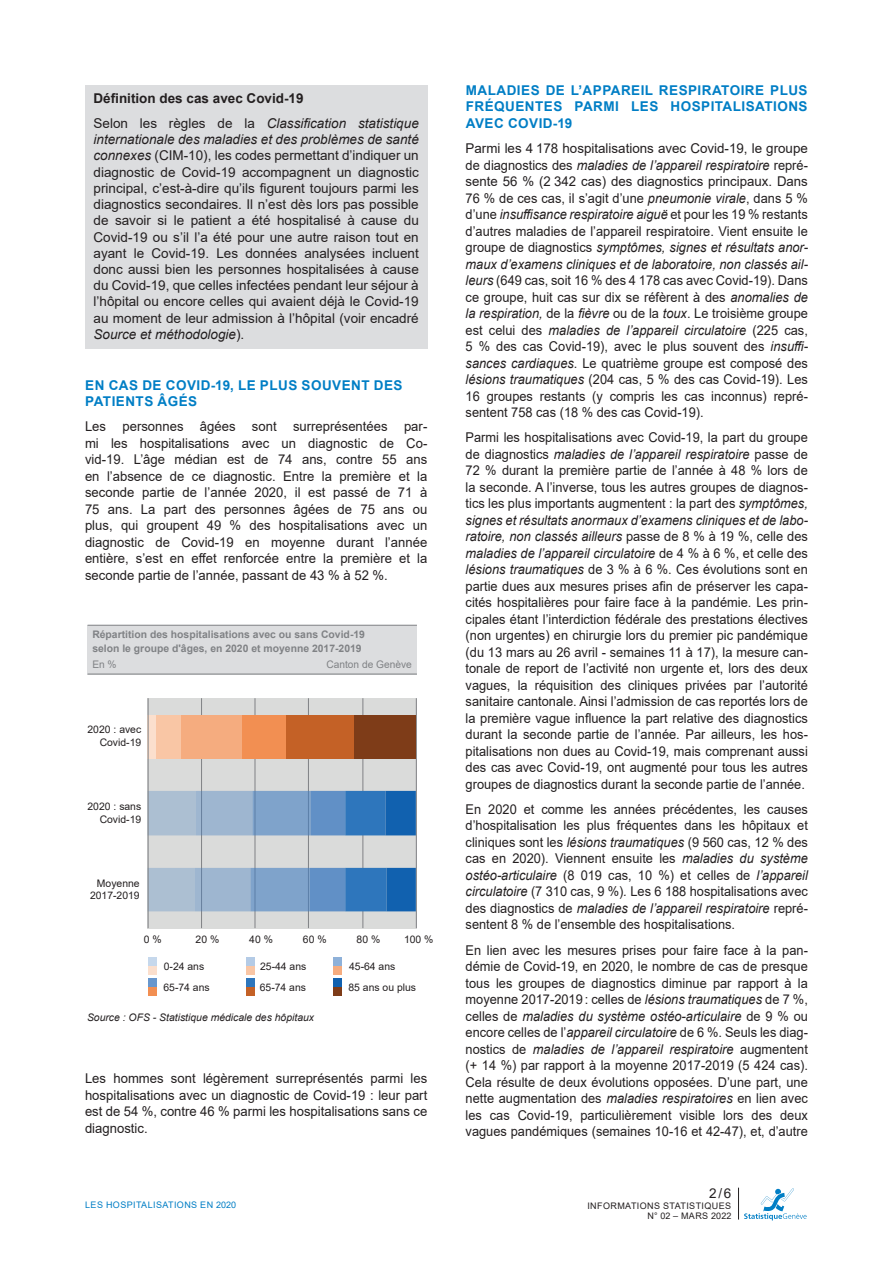
<style>
.page{position:relative;width:893px;height:1263px;background:#fff}
.page>*{position:absolute;margin:0;border:0;box-sizing:border-box;transform-origin:0 0}
.texte_-_texte_couran{font:13.5px/16.5px "Arial";color:#231f20;text-align:justify;scale:.95 1}
.texte_-_texte_couran-2{font:13.5px/16.5px "Arial";color:#231f20;text-align:justify}
.texte_-_titre_3{font:700 13.5px/16.5px "Arial";letter-spacing:.035em;color:#007ec5;text-align:justify}
.t1{font:700 13.5px "Arial";color:#231f20}
.t2{font:10.35px/12.5px "Arial";color:#231f20;text-align:right}
.t3{font:700 10.35px/13.4px "Arial";color:#808285}
.t4{font:italic 10.35px "Arial";color:#231f20}
.t5{font:10.35px "Arial";color:#808285}
.t6{font:9px "Arial";letter-spacing:.045em;color:#007ec5}
.t7{font:9px "Arial";letter-spacing:.045em;color:#231f20}
.t8{font:9px "Arial";letter-spacing:.01em;color:#231f20}
.s1{font-style:italic}
</style>
<div class="page">
<svg style="left:744px;top:1188px;width:63px;height:32px"></svg>
<hr style="left:738px;top:1188px;width:1px;height:31px;background:#231f20">
<div style="left:88px;top:625px;width:329px;height:49px;background:#dcdddf"></div>
<hr style="left:88px;top:674px;width:329px;height:1px;background:#808285">
<hr style="left:88px;top:625px;width:329px;height:1px;background:#808285">
<div style="left:148px;top:957px;width:9px;height:8px;background:#c6d8ec"></div>
<div style="left:148px;top:978px;width:9px;height:8px;background:#6897cd"></div>
<div style="left:246px;top:957px;width:8px;height:8px;background:#b4cbe6"></div>
<div style="left:246px;top:978px;width:8px;height:8px;background:#2e76bc"></div>
<div style="left:333px;top:957px;width:9px;height:8px;background:#8eb1d9"></div>
<div style="left:333px;top:978px;width:9px;height:8px;background:#1161af"></div>
<div style="left:148px;top:966px;width:9px;height:8px;background:#fbdfcd"></div>
<div style="left:148px;top:987px;width:9px;height:8px;background:#f28f52"></div>
<div style="left:246px;top:966px;width:8px;height:8px;background:#f9c6a5"></div>
<div style="left:246px;top:987px;width:8px;height:8px;background:#c46126"></div>
<div style="left:333px;top:966px;width:9px;height:8px;background:#f5ac7f"></div>
<div style="left:333px;top:987px;width:9px;height:8px;background:#7e3c18"></div>
<div style="left:148px;top:698px;width:269px;height:231px;background:#dadbda"></div>
<hr style="left:416px;top:698px;width:1px;height:230px;background:#808285">
<hr style="left:363px;top:698px;width:1px;height:230px;background:#808285">
<hr style="left:308px;top:698px;width:1px;height:230px;background:#808285">
<hr style="left:255px;top:698px;width:1px;height:230px;background:#808285">
<hr style="left:201px;top:698px;width:1px;height:230px;background:#808285">
<div style="left:148px;top:715px;width:9px;height:43px;background:#fbdfcd"></div>
<div style="left:157px;top:715px;width:24px;height:43px;background:#f9c6a5"></div>
<div style="left:181px;top:715px;width:61px;height:43px;background:#f5ac7f"></div>
<div style="left:242px;top:715px;width:44px;height:43px;background:#f28f52"></div>
<div style="left:286px;top:715px;width:68px;height:43px;background:#c46126"></div>
<div style="left:354px;top:715px;width:62px;height:43px;background:#7e3c18"></div>
<svg style="left:149px;top:791px;width:267px;height:120px"></svg>
<hr style="left:148px;top:698px;width:1px;height:230px;background:#808285">
<div style="left:85px;top:85px;width:342px;height:264px;background:#dcdddf"></div>
<p class="t1" style="left:94px;top:89px;width:212px">Définition des cas avec Covid-19</p>
<p class="texte_-_texte_couran-2" style="left:94px;top:115px;width:327px">Selon les règles de la <span class="s1">Classification statistique internationale des maladies et des problèmes de santé connexes</span> (CIM-10), les codes permettant d’indiquer un diagnostic de Covid-19 accompagnent un diagnostic principal, c’est-à-dire qu’ils figurent toujours parmi les diagnostics secondaires. Il n’est dès lors pas possible de savoir si le patient a été hospitalisé à cause du Covid-19 ou s’il l’a été pour une autre raison tout en ayant le Covid-19. Les données analysées incluent donc aussi bien les personnes hospitalisées à cause du Covid-19, que celles infectées pendant leur séjour à l’hôpital ou encore celles qui avaient déjà le Covid-19 au moment de leur admission à l’hôpital (voir encadré <span class="s1">Source et méthodologie</span>).</p>
<p class="texte_-_titre_3" style="left:85px;top:377px;width:319px">EN CAS DE COVID-19, LE PLUS SOUVENT DES<br>PATIENTS ÂGÉS</p>
<p class="texte_-_texte_couran-2" style="left:85px;top:418px;width:344px">Les personnes âgées sont surreprésentées par&shy;mi les hospitalisations avec un diagnostic de Co&shy;vid-19. L’âge médian est de 74 ans, contre 55 ans en l’absence de ce diagnostic. Entre la première et la seconde partie de l’année 2020, il est passé de 71 à 75 ans. La part des personnes âgées de 75 ans ou plus, qui groupent 49 % des hospitalisations avec un diagnostic de Covid-19 en moyenne durant l’année entière, s’est en effet renforcée entre la première et la seconde partie de l’année, passant de 43 % à 52 %.</p>
<p class="t3" style="left:92px;top:628px;width:274px">Répartition des hospitalisations avec ou sans Covid-19 selon le groupe d'âges, en 2020 et moyenne 2017-2019</p>
<p class="t5" style="left:92px;top:657px;width:26px">En %</p>
<p class="t5" style="left:326px;top:657px;width:87px">Canton de Genève</p>
<p class="t2" style="left:88px;top:723px;width:55px">2020 : avec<br>Covid-19</p>
<p class="t2" style="left:88px;top:800px;width:55px">2020 : sans<br>Covid-19</p>
<p class="t2" style="left:90px;top:877px;width:51px">Moyenne<br>2017-2019</p>
<p class="t2" style="left:144px;top:933px;width:19px">0 %</p>
<p class="t2" style="left:196px;top:933px;width:25px">20 %</p>
<p class="t2" style="left:249px;top:933px;width:25px">40 %</p>
<p class="t2" style="left:303px;top:933px;width:25px">60 %</p>
<p class="t2" style="left:357px;top:933px;width:25px">80 %</p>
<p class="t2" style="left:404px;top:933px;width:31px">100 %</p>
<p class="t2" style="left:164px;top:960px;width:42px">0-24 ans</p>
<p class="t2" style="left:349px;top:960px;width:48px">45-64 ans</p>
<p class="t2" style="left:260px;top:956px;width:48px;line-height:20.9px;text-align:left">25-44 ans<br>65-74 ans</p>
<p class="t2" style="left:163px;top:981px;width:48px">65-74 ans</p>
<p class="t2" style="left:348px;top:981px;width:69px">85 ans ou plus</p>
<p class="t4" style="left:87px;top:1010px;width:229px">Source : OFS - Statistique médicale des hôpitaux</p>
<p class="texte_-_texte_couran-2" style="left:85px;top:1070px;width:344px">Les hommes sont légèrement surreprésentés parmi les hospitalisations avec un diagnostic de Covid-19 : leur part est de 54 %, contre 46 % parmi les hospitalisations sans ce diagnostic.</p>
<p class="t6" style="left:85px;top:1199px;width:153px">LES HOSPITALISATIONS EN 2020</p>
<p class="texte_-_titre_3" style="left:466px;top:82px;width:343px">MALADIES DE L’APPAREIL RESPIRATOIRE PLUS FRÉQUENTES PARMI LES HOSPITALISATIONS AVEC COVID-19</p>
<p class="texte_-_texte_couran-2" style="left:466px;top:140px;width:344px">Parmi les 4 178 hospitalisations avec Covid-19, le groupe de diagnostics des <span class="s1">maladies de l’appareil respiratoire</span> repré&shy;sente 56 % (2 342 cas) des diagnostics principaux. Dans 76 % de ces cas, il s’agit d’une <span class="s1">pneumonie virale</span>, dans 5 % d’une <span class="s1">insuffisance respiratoire aiguë</span> et pour les 19 % restants d’autres maladies de l’appareil respiratoire. Vient ensuite le groupe de diagnostics <span class="s1">symptômes, signes et résultats anor&shy;maux d’examens cliniques et de laboratoire, non classés ail&shy;leurs</span> (649 cas, soit 16 % des 4 178 cas avec Covid-19). Dans ce groupe, huit cas sur dix se réfèrent à des <span class="s1">anomalies de la respiration,</span> de la <span class="s1">fièvre</span> ou de la <span class="s1">toux</span>. Le troisième groupe est celui des <span class="s1">maladies de l’appareil circulatoire</span> (225 cas, 5 % des cas Covid-19), avec le plus souvent des <span class="s1">insuffi&shy;sances cardiaques</span>. Le quatrième groupe est composé des <span class="s1">lésions traumatiques</span> (204 cas, 5 % des cas Covid-19). Les 16 groupes restants (y compris les cas inconnus) repré&shy;sentent 758 cas (18 % des cas Covid-19).</p>
<p class="texte_-_texte_couran" style="left:466px;top:429px;width:362px">Parmi les hospitalisations avec Covid-19, la part du groupe de diagnostics <span class="s1">maladies de l’appareil respiratoire</span> passe de 72 % durant la première partie de l’année à 48 % lors de la seconde. A l’inverse, tous les autres groupes de diagnos&shy;tics les plus importants augmentent : la part des <span class="s1">symptômes, signes et résultats anormaux d’examens cliniques et de labo&shy;ratoire, non classés ailleurs</span> passe de 8 % à 19 %, celle des <span class="s1">maladies de l’appareil circulatoire</span> de 4 % à 6 %, et celle des <span class="s1">lésions traumatiques</span> de 3 % à 6 %. Ces évolutions sont en partie dues aux mesures prises afin de préserver les capa&shy;cités hospitalières pour faire face à la pandémie. Les prin&shy;cipales étant l’interdiction fédérale des prestations électives (non urgentes) en chirurgie lors du premier pic pandémique (du 13 mars au 26 avril - semaines 11 à 17), la mesure can&shy;tonale de report de l’activité non urgente et, lors des deux vagues, la réquisition des cliniques privées par l’autorité sanitaire cantonale. Ainsi l’admission de cas reportés lors de la première vague influence la part relative des diagnostics durant la seconde partie de l’année. Par ailleurs, les hos&shy;pitalisations non dues au Covid-19, mais comprenant aussi des cas avec Covid-19, ont augmenté pour tous les autres groupes de diagnostics durant la seconde partie de l’année.</p>
<p class="texte_-_texte_couran" style="left:466px;top:801px;width:362px">En 2020 et comme les années précédentes, les causes d’hospitalisation les plus fréquentes dans les hôpitaux et cliniques sont les <span class="s1">lésions traumatiques</span> (9 560 cas, 12 % des cas en 2020). Viennent ensuite les <span class="s1">maladies du système ostéo-articulaire</span> (8 019 cas, 10 %) et celles de <span class="s1">l’appareil circulatoire</span> (7 310 cas, 9 %)<span class="s1">.</span> Les 6 188 hospitalisations avec des diagnostics de <span class="s1">maladies de l’appareil respiratoire</span> repré&shy;sentent 8 % de l’ensemble des hospitalisations.</p>
<p class="texte_-_texte_couran" style="left:466px;top:941px;width:362px">En lien avec les mesures prises pour faire face à la pan&shy;démie de Covid-19, en 2020, le nombre de cas de presque tous les groupes de diagnostics diminue par rapport à la moyenne 2017-2019 : celles de <span class="s1">lésions traumatiques</span> de 7 %, celles de <span class="s1">maladies du système ostéo-articulaire</span> de 9 % ou encore celles de l’<span class="s1">appareil circulatoire</span> de 6 %. Seuls les diag&shy;nostics de <span class="s1">maladies de l’appareil respiratoire</span> augmentent (+ 14 %) par rapport à la moyenne 2017-2019 (5 424 cas).<br>Cela résulte de deux évolutions opposées. D’une part, une nette augmentation des <span class="s1">maladies respiratoires</span> en lien avec les cas Covid-19, particulièrement visible lors des deux vagues pandémiques (semaines 10-16 et 42-47), et, d’autre</p>
<p class="texte_-_texte_couran-2" style="left:709px;top:1185px;width:24px">2/6</p>
<p class="t7" style="left:587px;top:1199px;width:145px">INFORMATIONS STATISTIQUES</p>
<p class="t8" style="left:647px;top:1209px;width:86px">N° 02 – MARS 2022</p>
</div>
